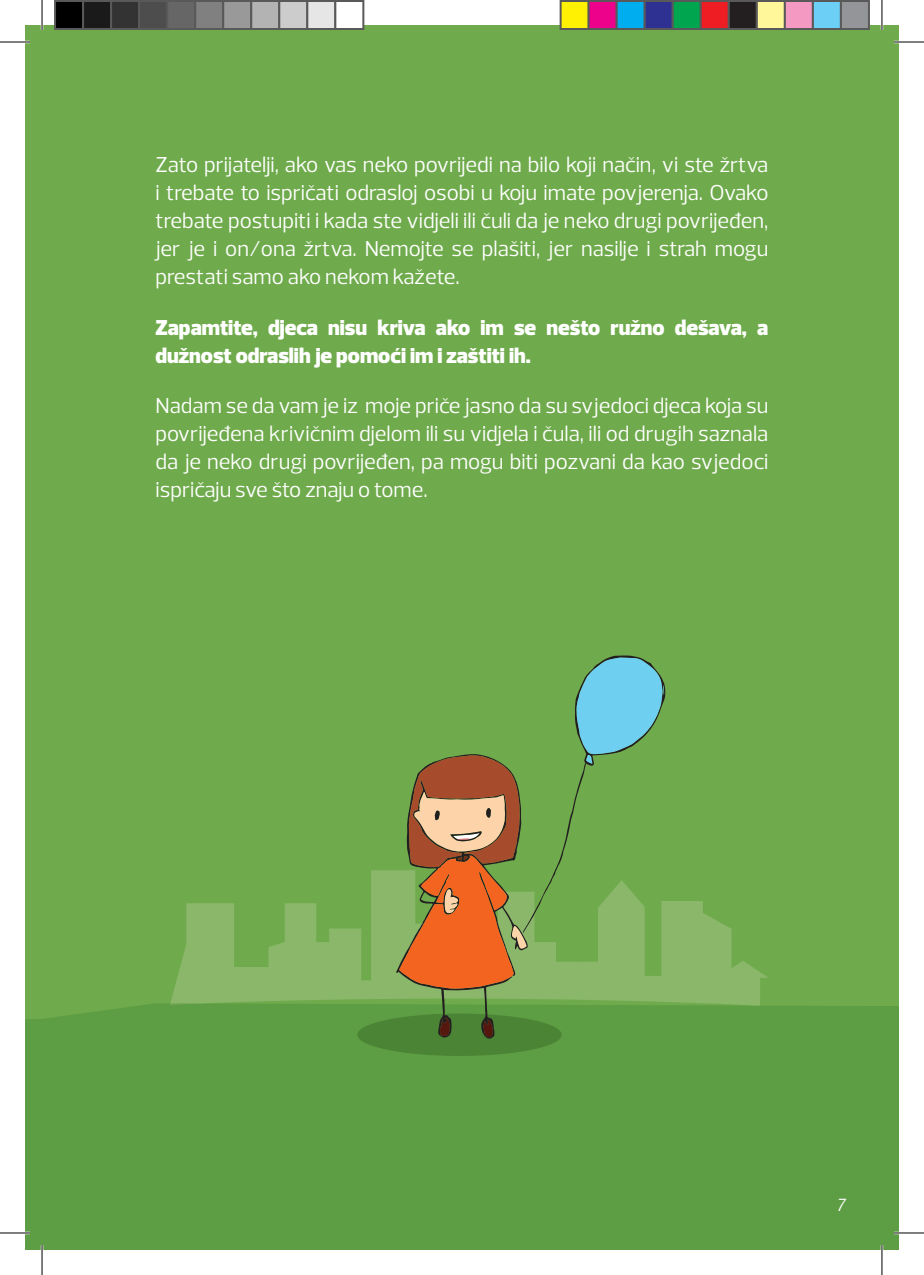
<style>
.page{position:relative;width:924px;height:1275px;background:#fff}
.page>*{position:absolute;margin:0;border:0;box-sizing:border-box;transform-origin:0 0}
.t1{font:22px/28px "Prelo";color:#fff;text-align:justify}
.t2{font:900 22px/28px "Prelo";color:#fff}
.t3{font:italic 18px "Prelo";color:#fff}
</style>
<div class="page">
<div style="left:25px;top:25px;width:873px;height:1225px;background:#6fab4c"></div>
<div style="left:25px;top:1003px;width:873px;height:247px;background:#5d9d43"></div>
<svg style="left:170px;top:655px;width:589px;height:401px"></svg>
<hr style="left:0;top:41px;width:30px;height:2px;background:#fff">
<hr style="left:893px;top:41px;width:30px;height:2px;background:#fff">
<hr style="left:0;top:1231px;width:30px;height:3px;background:#fff">
<hr style="left:893px;top:1231px;width:30px;height:3px;background:#fff">
<hr style="left:41px;top:0;width:2px;height:30px;background:#fff">
<hr style="left:41px;top:1245px;width:2px;height:30px;background:#fff">
<hr style="left:880px;top:0;width:2px;height:30px;background:#fff">
<hr style="left:880px;top:1245px;width:2px;height:30px;background:#fff">
<hr style="left:0;top:42px;width:30px;height:1px;background:#000">
<hr style="left:893px;top:42px;width:30px;height:1px;background:#000">
<hr style="left:0;top:1232px;width:30px;height:1px;background:#000">
<hr style="left:893px;top:1232px;width:30px;height:1px;background:#000">
<hr style="left:42px;top:0;width:1px;height:30px;background:#000">
<hr style="left:42px;top:1245px;width:1px;height:30px;background:#000">
<hr style="left:881px;top:0;width:1px;height:30px;background:#000">
<hr style="left:881px;top:1245px;width:1px;height:30px;background:#000">
<div style="left:55px;top:1px;width:28px;height:28px;background:#000"></div>
<div style="left:54px;top:0;width:30px;height:30px;border:2px solid #595959"></div>
<div style="left:83px;top:1px;width:28px;height:28px;background:#1a1a1a"></div>
<div style="left:82px;top:0;width:30px;height:30px;border:2px solid #595959"></div>
<div style="left:111px;top:1px;width:28px;height:28px;background:#333"></div>
<div style="left:110px;top:0;width:30px;height:30px;border:2px solid #595959"></div>
<div style="left:139px;top:1px;width:28px;height:28px;background:#4d4d4d"></div>
<div style="left:138px;top:0;width:30px;height:30px;border:2px solid #595959"></div>
<div style="left:167px;top:1px;width:28px;height:28px;background:#666"></div>
<div style="left:166px;top:0;width:30px;height:30px;border:2px solid #595959"></div>
<div style="left:195px;top:1px;width:28px;height:28px;background:#808080"></div>
<div style="left:194px;top:0;width:30px;height:30px;border:2px solid #595959"></div>
<div style="left:223px;top:1px;width:28px;height:28px;background:#999"></div>
<div style="left:222px;top:0;width:30px;height:30px;border:2px solid #595959"></div>
<div style="left:251px;top:1px;width:28px;height:28px;background:#b3b3b3"></div>
<div style="left:250px;top:0;width:30px;height:30px;border:2px solid #595959"></div>
<div style="left:279px;top:1px;width:28px;height:28px;background:#ccc"></div>
<div style="left:278px;top:0;width:30px;height:30px;border:2px solid #595959"></div>
<div style="left:307px;top:1px;width:28px;height:28px;background:#e6e6e6"></div>
<div style="left:306px;top:0;width:30px;height:30px;border:2px solid #595959"></div>
<div style="left:335px;top:1px;width:28px;height:28px;background:#fff"></div>
<div style="left:334px;top:0;width:30px;height:30px;border:2px solid #595959"></div>
<div style="left:560px;top:1px;width:28px;height:28px;background:#fff101"></div>
<div style="left:559px;top:0;width:30px;height:30px;border:2px solid #595959"></div>
<div style="left:588px;top:1px;width:28px;height:28px;background:#ed028c"></div>
<div style="left:587px;top:0;width:30px;height:30px;border:2px solid #595959"></div>
<div style="left:616px;top:1px;width:28px;height:28px;background:#00aeef"></div>
<div style="left:615px;top:0;width:30px;height:30px;border:2px solid #595959"></div>
<div style="left:644px;top:1px;width:28px;height:28px;background:#2e3092"></div>
<div style="left:643px;top:0;width:30px;height:30px;border:2px solid #595959"></div>
<div style="left:672px;top:1px;width:28px;height:28px;background:#00a54f"></div>
<div style="left:671px;top:0;width:30px;height:30px;border:2px solid #595959"></div>
<div style="left:700px;top:1px;width:28px;height:28px;background:#ee1d23"></div>
<div style="left:699px;top:0;width:30px;height:30px;border:2px solid #595959"></div>
<div style="left:728px;top:1px;width:28px;height:28px;background:#231f20"></div>
<div style="left:727px;top:0;width:30px;height:30px;border:2px solid #595959"></div>
<div style="left:756px;top:1px;width:28px;height:28px;background:#fff79a"></div>
<div style="left:755px;top:0;width:30px;height:30px;border:2px solid #595959"></div>
<div style="left:784px;top:1px;width:28px;height:28px;background:#f499c2"></div>
<div style="left:783px;top:0;width:30px;height:30px;border:2px solid #595959"></div>
<div style="left:812px;top:1px;width:28px;height:28px;background:#6bcff6"></div>
<div style="left:811px;top:0;width:30px;height:30px;border:2px solid #595959"></div>
<div style="left:840px;top:1px;width:28px;height:28px;background:#939598"></div>
<div style="left:839px;top:0;width:30px;height:30px;border:2px solid #595959"></div>
<p class="t1" style="left:155px;top:151px;width:614px">Zato prijatelji, ako vas neko povrijedi na bilo koji način, vi ste žrtva i trebate to ispričati odrasloj osobi u koju imate povjerenja. Ovako trebate postupiti i kada ste vidjeli ili čuli da je neko drugi povrijeđen, jer je i on/ona žrtva. Nemojte se plašiti, jer nasilje i strah mogu prestati samo ako nekom kažete.</p>
<p class="t2" style="left:155px;top:313px;width:614px">Zapamtite, djeca nisu kriva ako im se nešto ružno dešava, a dužnost odraslih je pomoći im i zaštiti ih.</p>
<p class="t1" style="left:155px;top:392px;width:614px">Nadam se da vam je iz moje priče jasno da su svjedoci djeca koja su povrijeđena krivičnim djelom ili su vidjela i čula, ili od drugih saznala da je neko drugi povrijeđen, pa mogu biti pozvani da kao svjedoci ispričaju sve što znaju o tome.</p>
<p class="t3" style="left:836px;top:1194px;width:10px">7</p>
</div>
